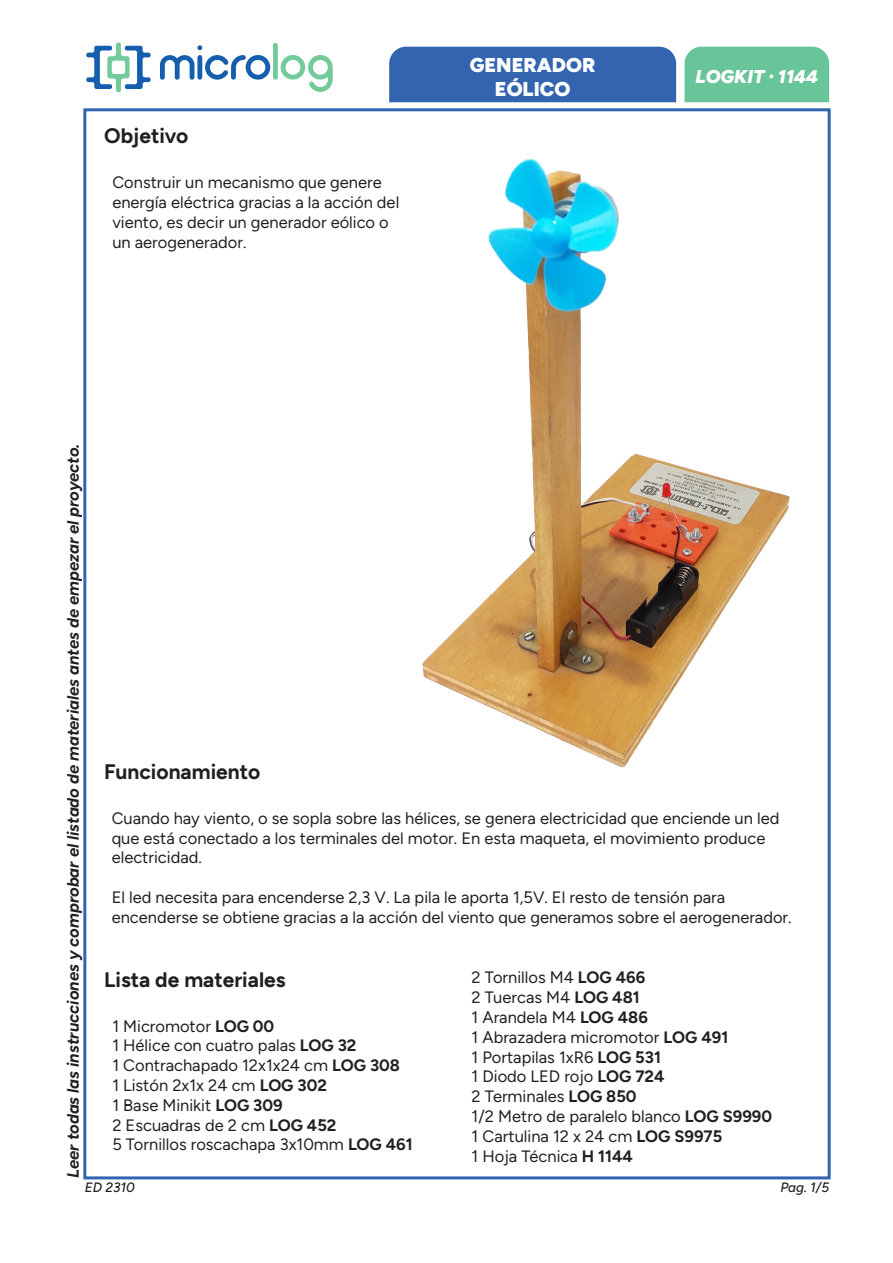
<style>
.page{position:relative;width:893px;height:1263px;background:#fff}
.page>*{position:absolute;margin:0;border:0;box-sizing:border-box;transform-origin:0 0}
.t1{font:700 21px "Figtree";color:#231f20}
.t2{font:900 19.95px/24px "Figtree";color:#fff;text-align:center}
.t3{font:italic 900 18.6px "Figtree";color:#fff}
.t4{font:16.5px/19.8px "Figtree";color:#231f20}
.t5{font:italic 700 16.5px "Figtree";color:#231f20}
.t6{font:italic 500 13.5px "Figtree";color:#231f20}
.s1{font-weight:700}
</style>
<div class="page">
<div style="left:83px;top:108px;width:748px;height:1071px;background:#fff;border:3px solid #3264b0"></div>
<div style="left:389px;top:47px;width:287px;height:55px;background:#3264b0"></div>
<div style="left:685px;top:47px;width:144px;height:55px;background:#68c499"></div>
<svg style="left:86px;top:42px;width:65px;height:50px"></svg>
<svg style="left:160px;top:45px;width:110px;height:35px"></svg>
<div style="left:273px;top:43px;width:5px;height:37px;background:#73ca9a;border-radius:2px"></div>
<svg style="left:281px;top:55px;width:52px;height:37px"></svg>
<img style="left:422px;top:159px;width:368px;height:609px">
<p class="t1" style="left:104px;top:124px;width:86px">Objetivo</p>
<p class="t4" style="left:112px;top:173px;width:288px">Construir un mecanismo que genere energía eléctrica gracias a la acción del viento, es decir un generador eólico o un aerogenerador.</p>
<p class="t2" style="left:470px;top:53px;width:127px">GENERADOR<br>EÓLICO</p>
<p class="t3" style="left:696px;top:66px;width:124px">LOGKIT · 1144</p>
<p class="t5" style="left:64px;top:1178px;width:736px;rotate:-90deg">Leer todas las instrucciones y comprobar el listado de materiales antes de empezar el proyecto.</p>
<p class="t1" style="left:104px;top:759px;width:157px">Funcionamiento</p>
<p class="t4" style="left:112px;top:808px;width:669px">Cuando hay viento, o se sopla sobre las hélices, se genera electricidad que enciende un led que está conectado a los terminales del motor. En esta maqueta, el movimiento produce electricidad.</p>
<p class="t4" style="left:112px;top:887px;width:681px">El led necesita para encenderse 2,3 V. La pila le aporta 1,5V. El resto de tensión para encenderse se obtiene gracias a la acción del viento que generamos sobre el aerogenerador.</p>
<p class="t1" style="left:104px;top:967px;width:183px">Lista de materiales</p>
<p class="t4" style="left:112px;top:1016px;width:302px">1 Micromotor <span class="s1">LOG 00<br></span>1 Hélice con cuatro palas <span class="s1">LOG 32<br></span>1 Contrachapado 12x1x24 cm <span class="s1">LOG 308<br></span>1 Listón 2x1x 24 cm <span class="s1">LOG 302<br></span>1 Base Minikit <span class="s1">LOG 309<br></span>2 Escuadras de 2 cm <span class="s1">LOG 452<br></span>5 Tornillos roscachapa 3x10mm <span class="s1">LOG 461</span></p>
<p class="t4" style="left:472px;top:968px;width:302px">2 Tornillos M4 <span class="s1">LOG 466<br></span>2 Tuercas M4 <span class="s1">LOG 481<br></span>1 Arandela M4 <span class="s1">LOG 486<br></span>1 Abrazadera micromotor <span class="s1">LOG 491<br></span>1 Portapilas 1xR6 <span class="s1">LOG 531<br></span>1 Diodo LED rojo <span class="s1">LOG 724<br></span>2 Terminales <span class="s1">LOG 850<br></span>1/2 Metro de paralelo blanco <span class="s1">LOG S9990<br></span>1 Cartulina 12 x 24 cm <span class="s1">LOG S9975<br></span>1 Hoja Técnica <span class="s1">H 1144</span></p>
<p class="t6" style="left:85px;top:1180px;width:51px">ED 2310</p>
<p class="t6" style="left:780px;top:1180px;width:50px">Pag. 1/5</p>
</div>
